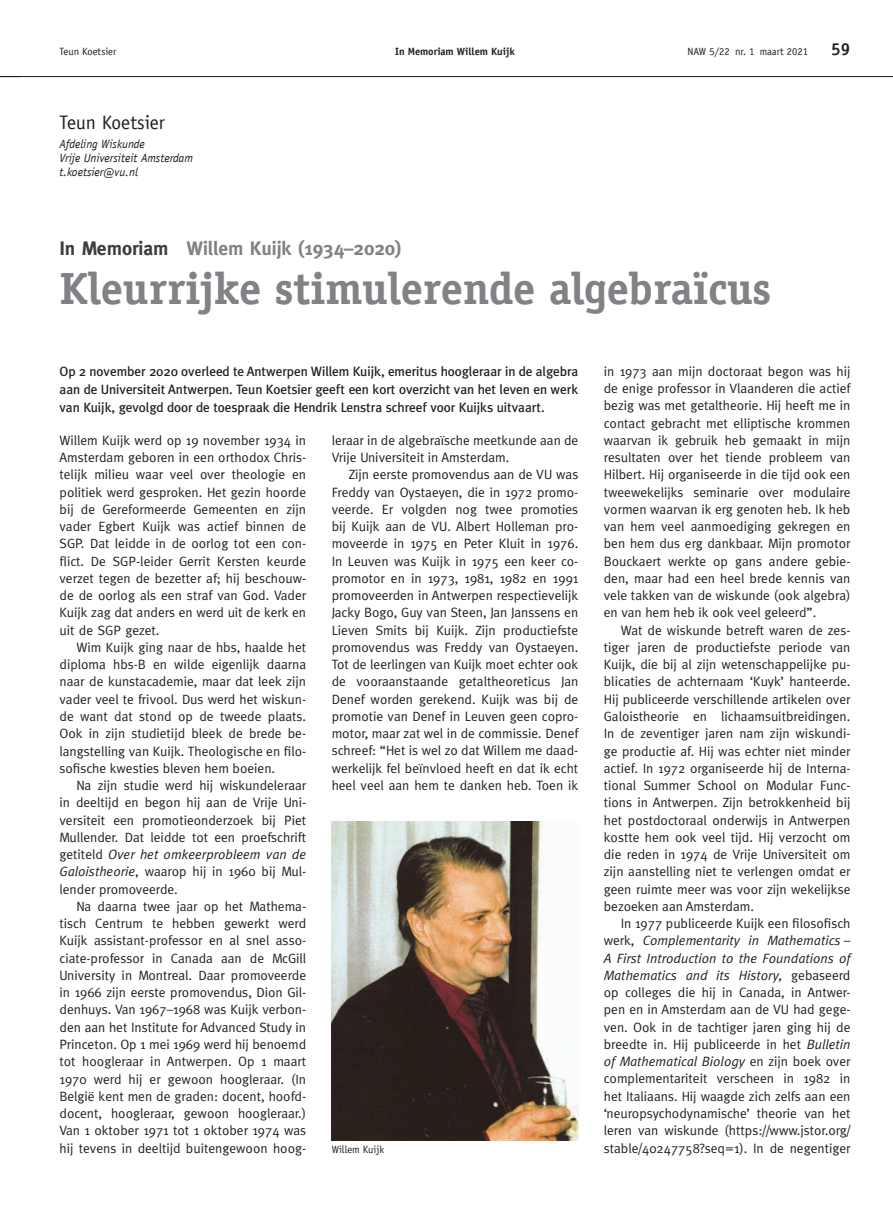
<style>
.page{position:relative;width:893px;height:1221px;background:#fff}
.page>*{position:absolute;margin:0;border:0;box-sizing:border-box;transform-origin:0 0}
.t1{font:700 45px "Officina Serif LT";color:#808285}
.t2{font:700 19.5px "Meta";color:#808285}
.t3{font:19.5px "Officina Sans LT";color:#231f20}
.t4{font:700 17.25px "Officina Sans LT";color:#231f20}
.t5{font:13.5px/17.2px "Meta";color:#231f20;text-align:justify}
.t6{font:500 13.5px/18px "Meta";color:#231f20;text-align:justify}
.t7{font:italic 12px/14.4px "Officina Sans LT";color:#231f20}
.t8{font:10.5px "Officina Sans LT";color:#231f20}
.t9{font:700 10.5px "Officina Sans LT";color:#231f20}
.s1{color:#3e3e3f}
.s2{font-style:italic}
</style>
<div class="page">
<hr style="left:0;top:76px;width:893px;height:1px;background:#231f20">
<img style="left:332px;top:821px;width:246px;height:319px">
<p class="t8" style="left:60px;top:45px;width:58px">Teun Koetsier</p>
<p class="t9" style="left:395px;top:45px;width:121px">In Memoriam Willem Kuijk</p>
<p class="t8" style="left:687px;top:45px;width:122px">NAW 5/22 nr. 1 maart 2021</p>
<p class="t4" style="left:831px;top:38px;width:21px">59</p>
<h2 class="t3" style="left:60px;top:111px;width:107px">Teun Koetsier</h2>
<p class="t7" style="left:60px;top:136px;width:135px">Afdeling Wiskunde<br>Vrije Universiteit Amsterdam t.koetsier@vu.nl</p>
<h2 class="t2" style="left:60px;top:236px;width:344px"><span class="s1">In Memoriam</span> Willem Kuijk (1934–2020)</h2>
<h1 class="t1" style="left:60px;top:261px;width:713px">Kleurrijke stimulerende algebraïcus</h1>
<p class="t6" style="left:60px;top:362px;width:520px">Op 2 november 2020 overleed te Antwerpen Willem Kuijk, emeritus hoogleraar in de algebra aan de Universiteit Antwerpen. Teun Koetsier geeft een kort overzicht van het leven en werk van Kuijk, gevolgd door de toespraak die Hendrik Lenstra schreef voor Kuijks uitvaart.</p>
<p class="t5" style="left:60px;top:431px;width:248px">Willem Kuijk werd op 19 november 1934 in Amsterdam geboren in een orthodox Chris&shy;telijk milieu waar veel over theologie en politiek werd gesproken. Het gezin hoorde bij de Gereformeerde Gemeenten en zijn vader Egbert Kuijk was actief binnen de SGP. Dat leidde in de oorlog tot een con&shy;flict. De SGP-leider Gerrit Kersten keurde verzet tegen de bezetter af; hij beschouw&shy;de de oorlog als een straf van God. Vader Kuijk zag dat anders en werd uit de kerk en uit de SGP gezet.</p>
<p class="t5" style="left:60px;top:638px;width:248px;text-indent:17px">Wim Kuijk ging naar de hbs, haalde het diploma hbs-B en wilde eigenlijk daarna naar de kunstacademie, maar dat leek zijn vader veel te frivool. Dus werd het wiskun&shy;de want dat stond op de tweede plaats.<br>Ook in zijn studietijd bleek de brede be&shy;langstelling van Kuijk. Theologische en filo&shy;sofische kwesties bleven hem boeien.</p>
<p class="t5" style="left:60px;top:776px;width:248px;text-indent:17px">Na zijn studie werd hij wiskundeleraar in deeltijd en begon hij aan de Vrije Uni&shy;versiteit een promotieonderzoek bij Piet Mullender. Dat leidde tot een proefschrift getiteld <span class="s2">Over het omkeerprobleem van de Galoistheorie</span>, waarop hij in 1960 bij Mul&shy;lender promoveerde.</p>
<p class="t5" style="left:60px;top:897px;width:248px;text-indent:17px">Na daarna twee jaar op het Mathema&shy;tisch Centrum te hebben gewerkt werd Kuijk assistant-professor en al snel asso&shy;ciate-professor in Canada aan de McGill University in Montreal. Daar promoveerde in 1966 zijn eerste promovendus, Dion Gil&shy;denhuys. Van 1967–1968 was Kuijk verbon&shy;den aan het Institute for Advanced Study in Princeton. Op 1 mei 1969 werd hij benoemd tot hoogleraar in Antwerpen. Op 1 maart 1970 werd hij er gewoon hoogleraar. (In België kent men de graden: docent, hoofd&shy;docent, hoogleraar, gewoon hoogleraar.)<br>Van 1 oktober 1971 tot 1 oktober 1974 was hij tevens in deeltijd buitengewoon hoog-</p>
<p class="t5" style="left:332px;top:431px;width:248px">leraar in de algebraïsche meetkunde aan de<br>Vrije Universiteit in Amsterdam.</p>
<p class="t5" style="left:332px;top:466px;width:248px;text-indent:17px">Zijn eerste promovendus aan de VU was Freddy van Oystaeyen, die in 1972 promo&shy;veerde. Er volgden nog twee promoties bij Kuijk aan de VU. Albert Holleman pro&shy;moveerde in 1975 en Peter Kluit in 1976.<br>In Leuven was Kuijk in 1975 een keer co&shy;promotor en in 1973, 1981, 1982 en 1991 promoveerden in Antwerpen respectievelijk Jacky Bogo, Guy van Steen, Jan Janssens en Lieven Smits bij Kuijk. Zijn productiefste promovendus was Freddy van Oystaeyen.<br>Tot de leerlingen van Kuijk moet echter ook de vooraanstaande getaltheoreticus Jan Denef worden gerekend. Kuijk was bij de promotie van Denef in Leuven geen copro&shy;motor, maar zat wel in de commissie. Denef schreef: “Het is wel zo dat Willem me daad&shy;werkelijk fel beïnvloed heeft en dat ik echt heel veel aan hem te danken heb. Toen ik</p>
<p class="t8" style="left:332px;top:1142px;width:54px">Willem Kuijk</p>
<p class="t5" style="left:604px;top:362px;width:248px">in 1973 aan mijn doctoraat begon was hij de enige professor in Vlaanderen die actief bezig was met getaltheorie. Hij heeft me in contact gebracht met elliptische krommen waarvan ik gebruik heb gemaakt in mijn resultaten over het tiende probleem van Hilbert. Hij organiseerde in die tijd ook een tweewekelijks seminarie over modulaire vormen waarvan ik erg genoten heb. Ik heb van hem veel aanmoediging gekregen en ben hem dus erg dankbaar. Mijn promotor Bouckaert werkte op gans andere gebie&shy;den, maar had een heel brede kennis van vele takken van de wiskunde (ook algebra) en van hem heb ik ook veel geleerd”.</p>
<p class="t5" style="left:604px;top:621px;width:248px;text-indent:17px">Wat de wiskunde betreft waren de zes&shy;tiger jaren de productiefste periode van Kuijk, die bij al zijn wetenschappelijke pu&shy;blicaties de achternaam ‘Kuyk’ hanteerde.<br>Hij publiceerde verschillende artikelen over Galoistheorie en lichaamsuitbreidingen.<br>In de zeventiger jaren nam zijn wiskundi&shy;ge productie af. Hij was echter niet minder actief. In 1972 organiseerde hij de Interna&shy;tional Summer School on Modular Func&shy;tions in Antwerpen. Zijn betrokkenheid bij het postdoctoraal onderwijs in Antwerpen kostte hem ook veel tijd. Hij verzocht om die reden in 1974 de Vrije Universiteit om zijn aanstelling niet te verlengen omdat er geen ruimte meer was voor zijn wekelijkse bezoeken aan Amsterdam.</p>
<p class="t5" style="left:604px;top:914px;width:248px;text-indent:17px">In 1977 publiceerde Kuijk een filosofisch werk, <span class="s2">Complementarity in Mathematics – A First Introduction to the Foundations of Mathematics and its History,</span> gebaseerd op colleges die hij in Canada, in Antwer&shy;pen en in Amsterdam aan de VU had gege&shy;ven. Ook in de tachtiger jaren ging hij de breedte in. Hij publiceerde in het <span class="s2">Bulletin of Mathematical Biology</span> en zijn boek over complementariteit verscheen in 1982 in het Italiaans. Hij waagde zich zelfs aan een ‘neuropsychodynamische’ theorie van het leren van wiskunde (https://www.jstor.org/ stable/40247758?seq=1). In de negentiger</p>
</div>
